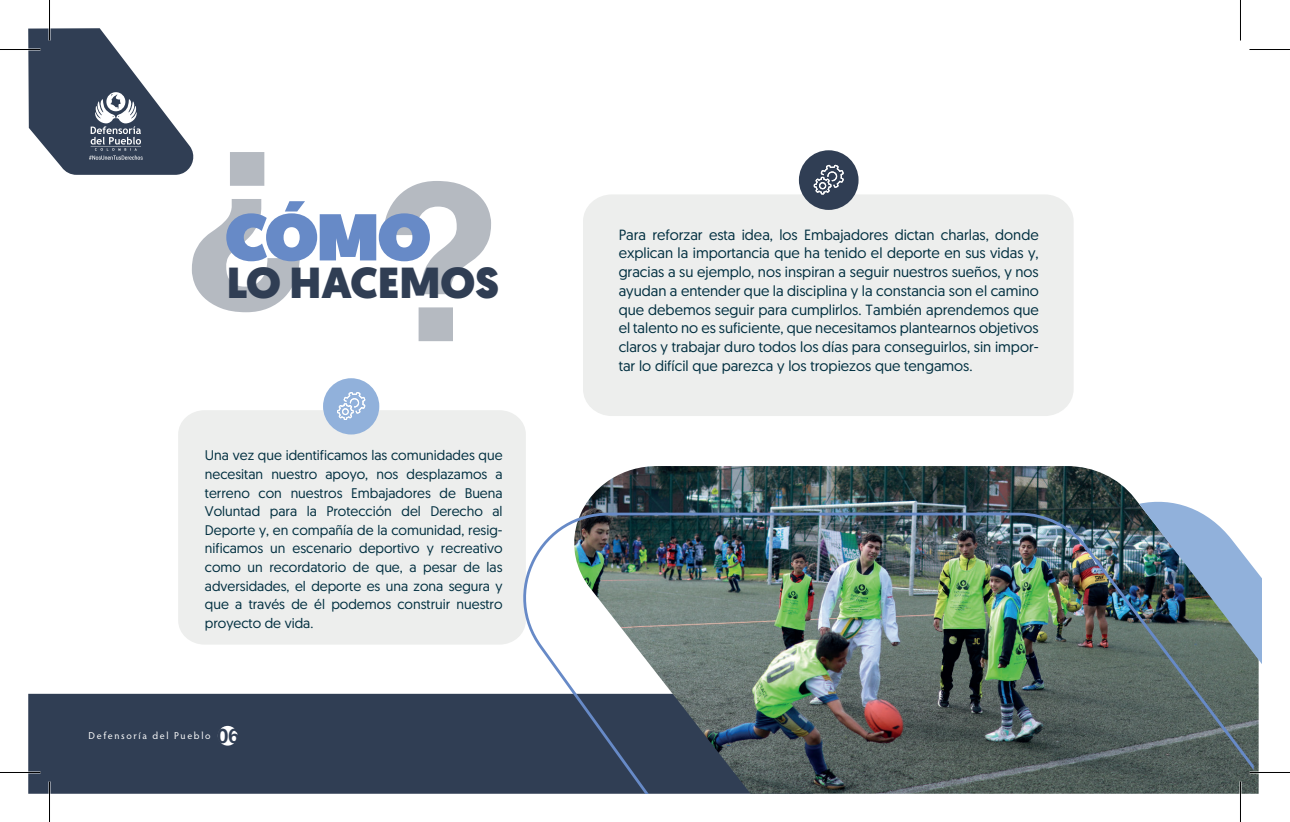
<style>
.page{position:relative;width:1290px;height:822px;background:#fff}
.page>*{position:absolute;margin:0;border:0;box-sizing:border-box;transform-origin:0 0}
.t1{font:700 219.15px "Helvetica Neue";color:#303e54}
.t2{font:900 66px "Geomanist";color:#678ac7}
.t3{font:900 43.35px "Geomanist";color:#303e54}
.t4{font:14.85px/18.8px "Geomanist";color:#012f40;text-align:justify}
.t5{font:13.95px/18.6px "Geomanist";color:#012f40;text-align:justify}
.t6{font:10.05px "Hypatia Sans Pro";letter-spacing:.16em;color:#fff}
.s1{font-family:"Helvetica Neue";font-weight:700;font-size:19.95px;color:#303e54}
</style>
<div class="page">
<div style="left:583px;top:194px;width:490px;height:222px;background:#edeeed;border-radius:28px"></div>
<svg style="left:799px;top:150px;width:59px;height:60px"></svg>
<div style="left:178px;top:410px;width:348px;height:235px;background:#edeeed;border-radius:25px"></div>
<svg style="left:323px;top:378px;width:56px;height:56px"></svg>
<div style="left:28px;top:694px;width:490px;height:100px;background:#303e54"></div>
<img style="left:581px;top:466px;width:677px;height:328px">
<img style="left:518px;top:513px;width:735px;height:281px">
<img style="left:1139px;top:497px;width:122px;height:270px">
<svg style="left:28px;top:28px;width:166px;height:147px"></svg>
<div style="left:218px;top:726px;width:19px;height:19px;background:#fff;border-radius:50%"></div>
<hr style="left:0;top:771px;width:40px;height:2px;background:#fff">
<hr style="left:1249px;top:771px;width:41px;height:2px;background:#fff">
<hr style="left:1239px;top:781px;width:2px;height:41px;background:#fff">
<hr style="left:0;top:49px;width:40px;height:1px;background:#000">
<hr style="left:1249px;top:49px;width:41px;height:1px;background:#000">
<hr style="left:0;top:772px;width:40px;height:1px;background:#000">
<hr style="left:1249px;top:772px;width:41px;height:1px;background:#000">
<hr style="left:49px;top:0;width:1px;height:41px;background:#000">
<hr style="left:49px;top:781px;width:1px;height:41px;background:#000">
<hr style="left:1240px;top:0;width:1px;height:41px;background:#000">
<hr style="left:1240px;top:781px;width:1px;height:41px;background:#000">
<h1 class="t1" style="left:307px;top:402px;width:123px;rotate:-180deg">?</h1>
<h1 class="t1" style="left:376px;top:91px;width:123px">?</h1>
<h2 class="t2" style="left:226px;top:194px;width:206px">CÓMO</h2>
<h3 class="t3" style="left:227px;top:253px;width:274px">LO HACEMOS</h3>
<p class="t5" style="left:205px;top:446px;width:299px">Una vez que identificamos las comunidades que necesitan nuestro apoyo, nos desplazamos a terreno con nuestros Embajadores de Buena Voluntad para la Protección del Derecho al Deporte y, en compañía de la comunidad, resig&shy;nificamos un escenario deportivo y recreativo como un recordatorio de que, a pesar de las adversidades, el deporte es una zona segura y que a través de él podemos construir nuestro proyecto de vida.</p>
<p class="t6" style="left:89px;top:729px;width:152px">Defensoría del Pueblo <span class="s1">06</span></p>
<p class="t4" style="left:618px;top:225px;width:422px">Para reforzar esta idea, los Embajadores dictan charlas, donde explican la importancia que ha tenido el deporte en sus vidas y, gracias a su ejemplo, nos inspiran a seguir nuestros sueños, y nos ayudan a entender que la disciplina y la constancia son el camino que debemos seguir para cumplirlos. También aprendemos que el talento no es suficiente, que necesitamos plantearnos objetivos claros y trabajar duro todos los días para conseguirlos, sin impor&shy;tar lo difícil que parezca y los tropiezos que tengamos.</p>
</div>
